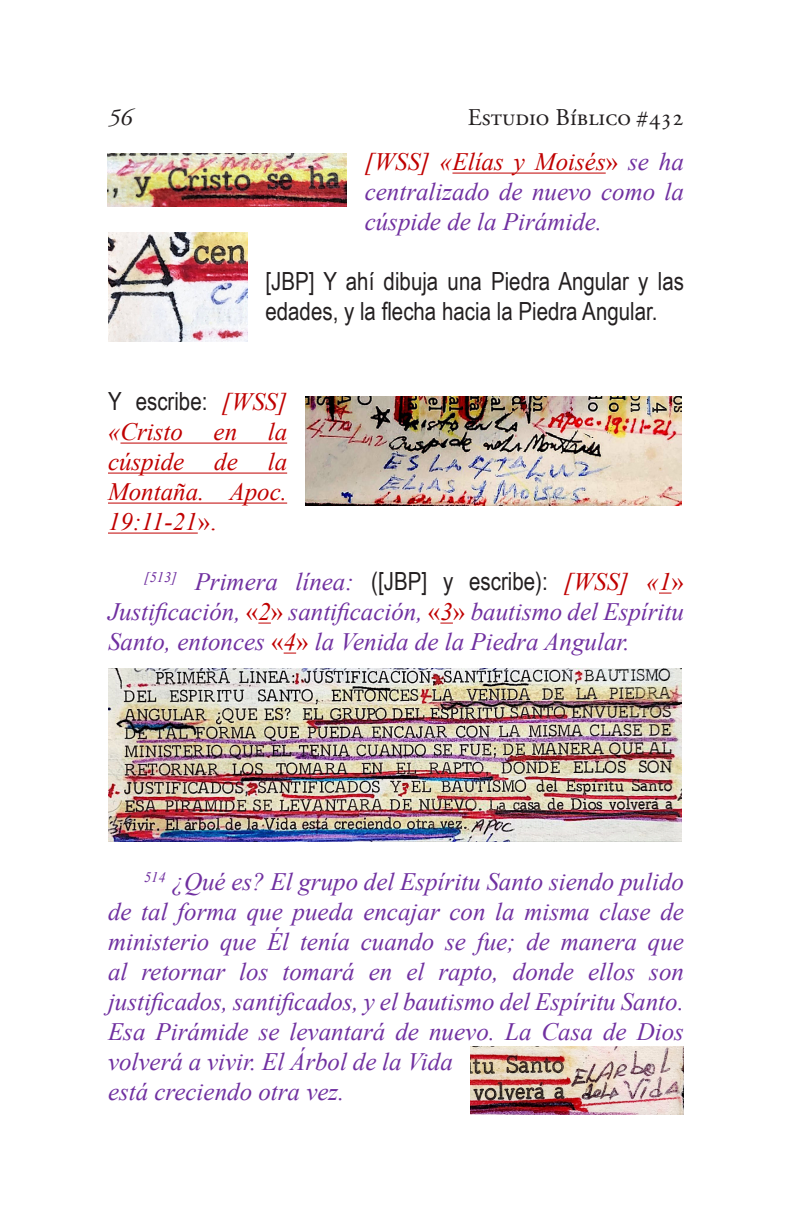
<style>
.page{position:relative;width:792px;height:1224px;background:#fff}
.page>*{position:absolute;margin:0;border:0;box-sizing:border-box;transform-origin:0 0}
.t1{font:italic 25px/30px "Times New Roman";color:#7030a0;text-align:justify}
.t2{font:25px/30px "Arial Narrow";color:#231f20}
.t3{font:italic 25px/30px "Times New Roman";color:#c00000;text-align:justify}
.t4{font:24px "Adobe Garamond Pro";color:#231f20}
.t5{font:italic 24px "Adobe Garamond Pro";color:#231f20}
.s1{color:#c00000}
.s2{font-style:normal;color:#c00000}
.s3{font-family:"Arial Narrow";font-style:normal;color:#231f20}
.s4{font-style:normal}
</style>
<div class="page">
<hr style="left:452px;top:173px;width:154px;height:1px;background:#c00000">
<hr style="left:120px;top:443px;width:167px;height:1px;background:#c00000">
<hr style="left:108px;top:473px;width:179px;height:1px;background:#c00000">
<hr style="left:108px;top:503px;width:179px;height:1px;background:#c00000">
<hr style="left:108px;top:533px;width:90px;height:1px;background:#c00000">
<svg style="left:659px;top:593px;width:13px;height:1px"></svg>
<svg style="left:258px;top:623px;width:13px;height:1px"></svg>
<svg style="left:440px;top:623px;width:13px;height:1px"></svg>
<svg style="left:284px;top:653px;width:12px;height:1px"></svg>
<img style="left:108px;top:153px;width:239px;height:54px">
<img style="left:109px;top:232px;width:138px;height:110px">
<img style="left:305px;top:396px;width:377px;height:110px">
<img style="left:109px;top:668px;width:573px;height:173px">
<img style="left:471px;top:1047px;width:213px;height:67px">
<p class="t5" style="left:108px;top:103px;width:25px">56</p>
<p class="t4" style="left:468px;top:103px;width:218px">Estudio Bíblico #432</p>
<p class="t1" style="left:365px;top:146px;width:321px"><span class="s1">[WSS] «Elías y Moisés</span><span class="s2">»</span> se ha centralizado de nuevo como la cúspide de la Pirámide.</p>
<p class="t2" style="left:265px;top:266px;width:420px">[JBP] Y ahí dibuja una Piedra Angular y las edades, y la flecha hacia la Piedra Angular.</p>
<p class="t3" style="left:108px;top:386px;width:181px"><span class="s3">Y escribe:</span> [WSS] «Cristo en la cúspide de la Montaña. Apoc.<br>19:11-21<span class="s4">».</span></p>
<p class="t1" style="left:108px;top:566px;width:578px;text-indent:36px"><sup>[513]</sup> Primera línea: <span class="s3">([JBP] y escribe):</span> <span class="s1">[WSS] «1</span><span class="s2">» </span>Justificación, <span class="s2">«</span><span class="s1">2</span><span class="s2">»</span> santificación, <span class="s2">«</span><span class="s1">3</span><span class="s2">»</span> bautismo del Espíritu Santo, entonces <span class="s2">«</span><span class="s1">4</span><span class="s2">»</span> la Venida de la Piedra Angular.</p>
<p class="t1" style="left:108px;top:866px;width:578px;text-align:left;text-indent:36px"><sup>514</sup> ¿Qué es? El grupo del Espíritu Santo siendo pulido de tal forma que pueda encajar con la misma clase de ministerio que Él tenía cuando se fue; de manera que al retornar los tomará en el rapto, donde ellos son justificados, santificados, y el bautismo del Espíritu Santo.<br>Esa Pirámide se levantará de nuevo. La Casa de Dios volverá a vivir. El Árbol de la Vida<br>está creciendo otra vez.</p>
</div>
